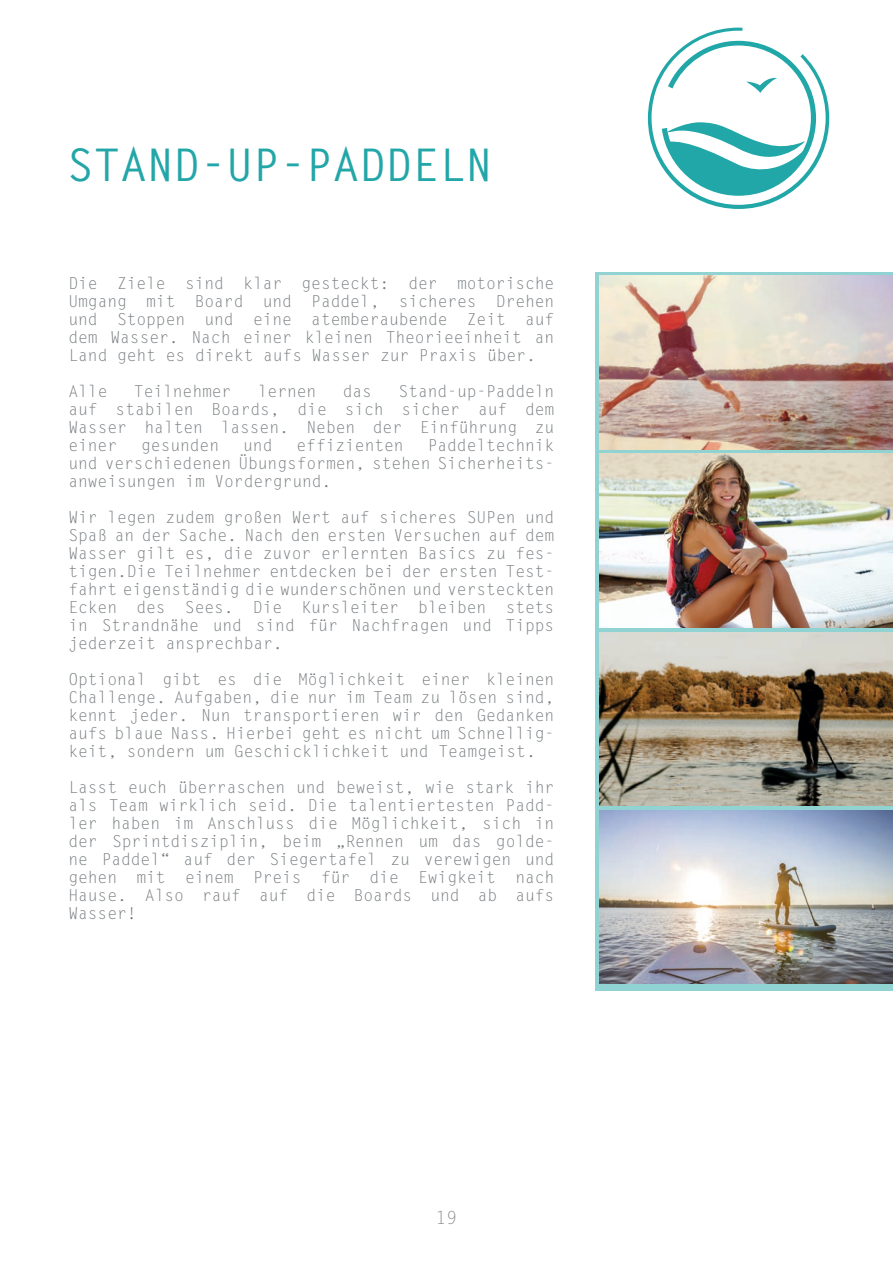
<style>
.page{position:relative;width:893px;height:1263px;background:#fff}
.page>*{position:absolute;margin:0;border:0;box-sizing:border-box;transform-origin:0 0}
.t1{font:700 45px "Letter Gothic Std";color:#23a6a8}
.t2{font:18px "Letter Gothic Std";color:#8c9093}
.t3{font:16.5px/18px "Letter Gothic Std";letter-spacing:-.01em;color:#787d80;text-align:justify}
</style>
<div class="page">
<svg style="left:648px;top:28px;width:181px;height:181px"></svg>
<svg style="left:595px;top:272px;width:298px;height:719px;background:#98d0cf"></svg>
<img style="left:600px;top:276px;width:293px;height:174px">
<img style="left:600px;top:810px;width:293px;height:174px">
<img style="left:600px;top:632px;width:293px;height:174px">
<img style="left:600px;top:454px;width:293px;height:174px">
<h1 class="t1" style="left:67px;top:137px;width:427px">STAND -UP -PADDeln</h1>
<p class="t3" style="left:68px;top:274px;width:488px">Die Ziele sind klar gesteckt: der motorische Umgang mit Board und Paddel, sicheres Drehen und Stoppen und eine atemberaubende Zeit auf dem Wasser. Nach einer kleinen Theorieeinheit an Land geht es direkt aufs Wasser zur Praxis über.</p>
<p class="t3" style="left:68px;top:382px;width:41px">Alle</p>
<p class="t3" style="left:134px;top:382px;width:99px">Teilnehmer</p>
<p class="t3" style="left:258px;top:382px;width:60px">lernen</p>
<p class="t3" style="left:343px;top:382px;width:31px">das</p>
<p class="t3" style="left:68px;top:382px;width:488px;text-indent:330px">Stand-up-Paddeln auf stabilen Boards, die sich sicher auf dem Wasser halten lassen. Neben der Einführung zu einer</p>
<p class="t3" style="left:68px;top:436px;width:488px;text-indent:359px">Paddeltechnik und verschiedenen Übungsformen, stehen Sicherheits&shy;anweisungen im Vordergrund.</p>
<p class="t3" style="left:68px;top:508px;width:488px">Wir legen zudem großen Wert auf sicheres SUPen und Spaß an der Sache. Nach den ersten Versuchen auf dem Wasser gilt es, die zuvor erlernten Basics zu fes&shy;tigen.Die Teilnehmer entdecken bei der ersten Test&shy;fahrt eigenständig die wunderschönen und versteckten Ecken des Sees. Die Kursleiter bleiben stets in Strandnähe und sind für Nachfragen und Tipps jederzeit ansprechbar.</p>
<p class="t3" style="left:68px;top:670px;width:488px">Optional gibt es die Möglichkeit einer kleinen Challenge. Aufgaben, die nur im Team zu lösen sind, kennt jeder. Nun transportieren wir den Gedanken aufs blaue Nass. Hierbei geht es nicht um Schnellig&shy;keit, sondern um Geschicklichkeit und Teamgeist.</p>
<p class="t3" style="left:68px;top:779px;width:488px">Lasst euch überraschen und beweist, wie stark ihr als Team wirklich seid. Die talentiertesten Padd&shy;ler haben im Anschluss die Möglichkeit, sich in der Sprintdisziplin, beim „Rennen um das golde&shy;ne Paddel“ auf der Siegertafel zu verewigen und gehen mit einem Preis für die Ewigkeit nach Hause. Also rauf auf die Boards und ab aufs Wasser!</p>
<p class="t3" style="left:141px;top:436px;width:80px">gesunden</p>
<p class="t3" style="left:243px;top:436px;width:31px">und</p>
<p class="t3" style="left:297px;top:436px;width:109px">effizienten</p>
<p class="t2" style="left:436px;top:1207px;width:23px">19</p>
</div>
